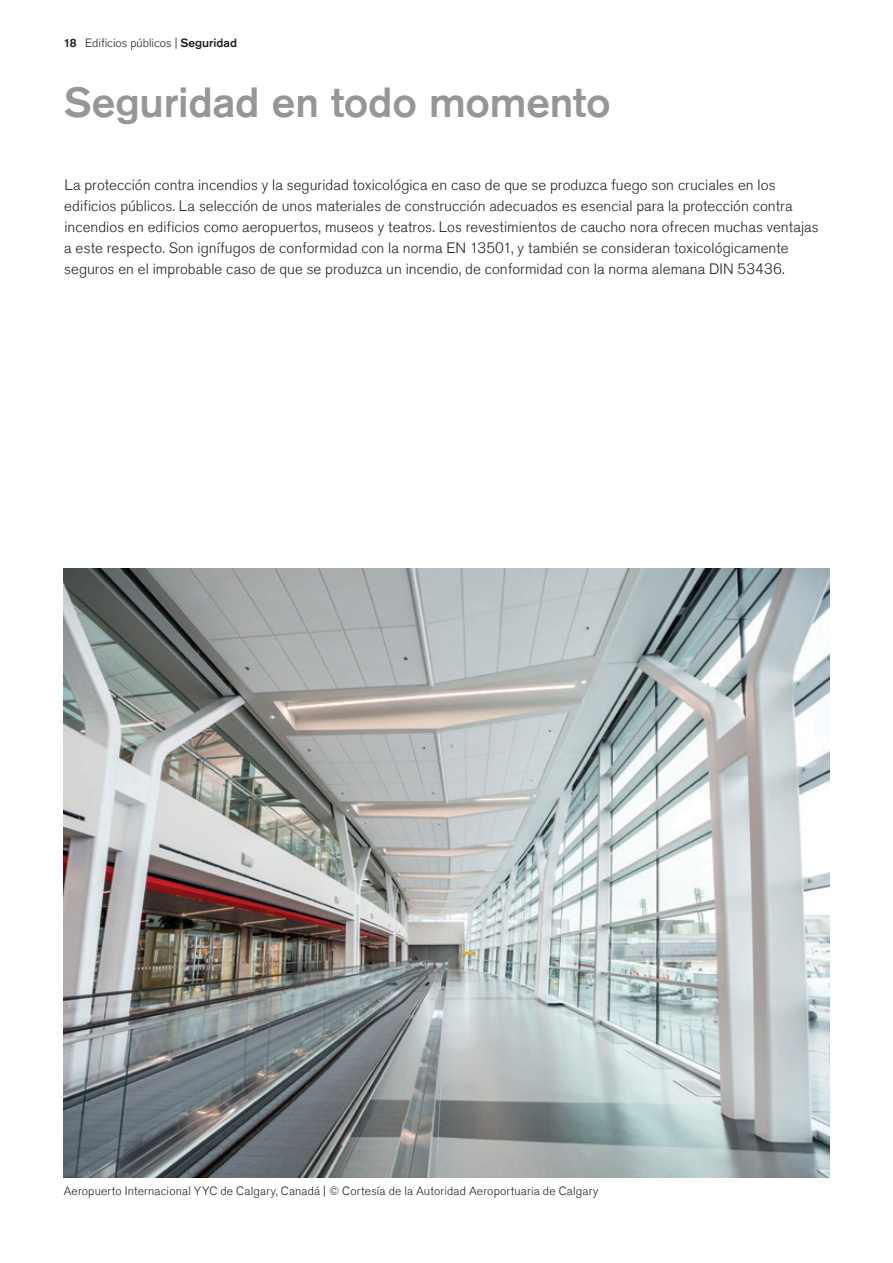
<style>
.page{position:relative;width:893px;height:1263px;background:#fff}
.page>*{position:absolute;margin:0;border:0;box-sizing:border-box;transform-origin:0 0}
.t1{font:500 42px "Akzidenz Grotesk Pro";letter-spacing:-.005em;color:#969598}
.t2{font:300 15px/21px "Akzidenz Grotesk Pro";letter-spacing:.005em;color:#231f20}
.t3{font:300 12px "Akzidenz Grotesk Pro";letter-spacing:.015em;color:#231f20}
.s1{font-weight:500}
</style>
<div class="page">
<img style="left:64px;top:568px;width:765px;height:610px">
<p class="t3" style="left:64px;top:35px;width:175px"><span class="s1">18</span> Edificios públicos | <span class="s1">Seguridad</span></p>
<h1 class="t1" style="left:64px;top:75px;width:548px">Seguridad en todo momento</h1>
<p class="t2" style="left:64px;top:174px;width:756px">La protección contra incendios y la seguridad toxicológica en caso de que se produzca fuego son cruciales en los edificios públicos. La selección de unos materiales de construcción adecuados es esencial para la protección contra incendios en edificios como aeropuertos, museos y teatros. Los revestimientos de caucho nora ofrecen muchas ventajas a este respecto. Son ignífugos de conformidad con la norma EN 13501, y también se consideran toxicológicamente seguros en el improbable caso de que se produzca un incendio, de conformidad con la norma alemana DIN 53436.</p>
<p class="t3" style="left:64px;top:1183px;width:536px">Aeropuerto Internacional YYC de Calgary, Canadá | © Cortesía de la Autoridad Aeroportuaria de Calgary</p>
</div>
